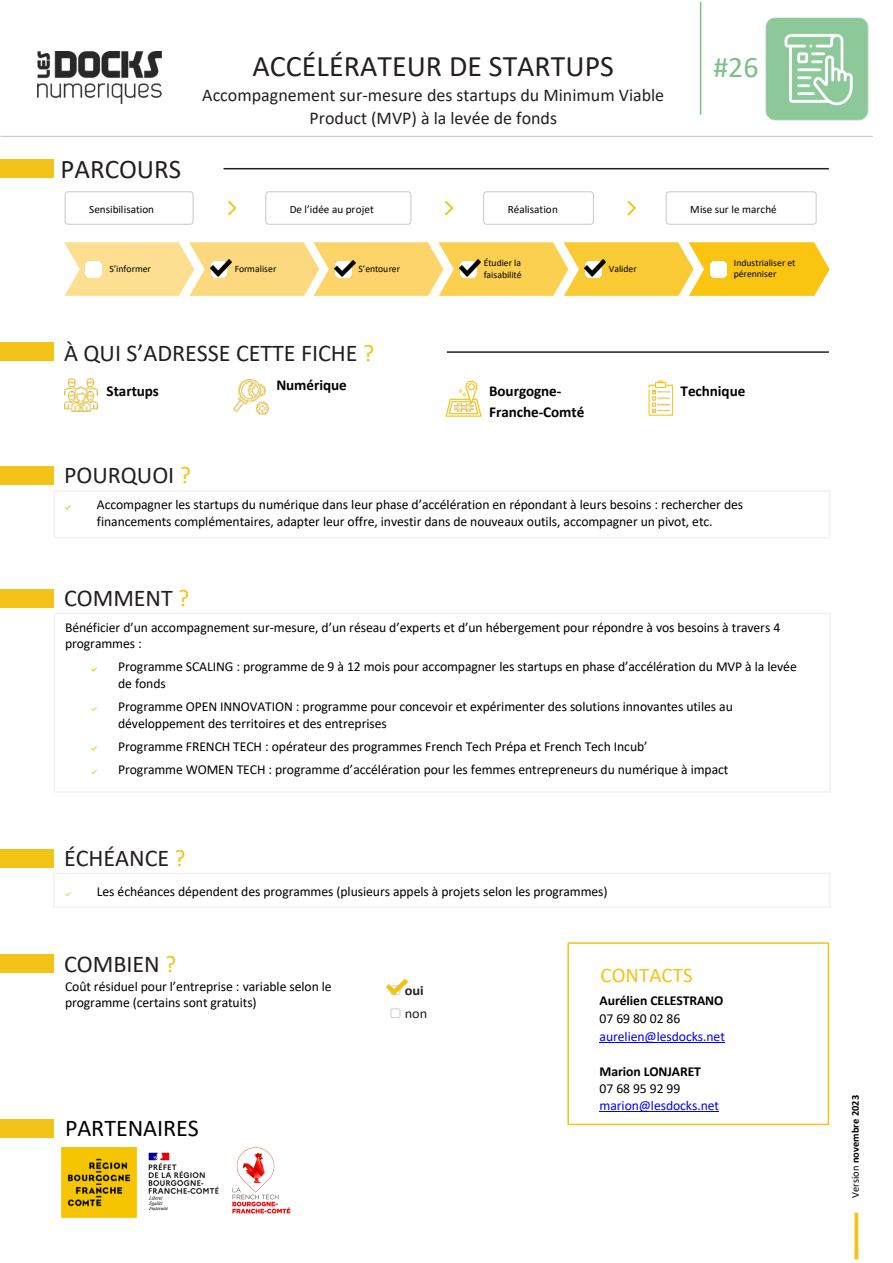
<style>
.page{position:relative;width:893px;height:1263px;background:#fff}
.page>*{position:absolute;margin:0;border:0;box-sizing:border-box;transform-origin:0 0}
.t1{font:29.85px "Calibri";color:#231f20}
.t2{font:29.85px "Calibri";color:#7dbe89}
.t3{font:27px "Calibri";color:#231f20}
.t4{font:24.15px "Calibri";color:#231f20}
.t5{font:24.15px "Calibri";letter-spacing:-.005em;color:#000}
.t6{font:20.85px "Calibri";letter-spacing:.005em;color:#f3c317}
.t7{font:18px/22.4px "Calibri";color:#231f20;text-align:center}
.t8{font:700 15.15px/20.5px "Calibri";letter-spacing:-.005em;color:#000}
.t9{font:13.65px/16.5px "Calibri";letter-spacing:-.005em;color:#000}
.t10{font:13.65px/17.7px "Calibri";letter-spacing:-.005em;color:#00f}
.t11{font:700 13.65px/23.4px "Calibri";color:#231f20;scale:1.05 1}
.t12{font:11.1px "Calibri";letter-spacing:-.005em;color:#000}
.t13{font:700 10.5px "Calibri";letter-spacing:.005em;color:#000}
.t14{font:9.75px/11.6px "Calibri";letter-spacing:-.005em;color:#000}
.s1{color:#f3c317}
.s2{color:#c7c8ca}
.s3{font-weight:400}
.s4{font-weight:700;color:#000}
.s5{color:#000}
</style>
<div class="page">
<div style="left:53px;top:872px;width:777px;height:36px;border:1px solid #f2f2f2"></div>
<div style="left:54px;top:613px;width:777px;height:180px;border:1px solid #f2f2f2"></div>
<div style="left:54px;top:490px;width:776px;height:48px;border:1px solid #f2f2f2"></div>
<div style="left:567px;top:942px;width:262px;height:183px;border:1px solid #f3c317"></div>
<hr style="left:0;top:136px;width:873px;height:1px;background:#c7c8ca">
<hr style="left:600px;top:1042px;width:125px;height:1px;background:#00f">
<hr style="left:600px;top:1111px;width:119px;height:1px;background:#00f">
<img style="left:37px;top:52px;width:125px;height:51px">
<svg style="left:64px;top:191px;width:130px;height:34px"></svg>
<img style="left:97px;top:196px;width:95px;height:1px">
<svg style="left:228px;top:200px;width:9px;height:16px"></svg>
<svg style="left:265px;top:191px;width:147px;height:34px"></svg>
<img style="left:291px;top:196px;width:97px;height:1px">
<svg style="left:445px;top:200px;width:8px;height:16px"></svg>
<svg style="left:483px;top:191px;width:111px;height:34px"></svg>
<img style="left:485px;top:196px;width:97px;height:1px">
<svg style="left:627px;top:200px;width:9px;height:16px"></svg>
<svg style="left:665px;top:191px;width:152px;height:34px"></svg>
<img style="left:679px;top:196px;width:97px;height:1px">
<svg style="left:64px;top:242px;width:765px;height:54px"></svg>
<img style="left:710px;top:261px;width:16px;height:16px">
<hr style="left:700px;top:2px;width:1px;height:113px;background:#7dbe89">
<hr style="left:447px;top:351px;width:382px;height:2px;background:#231f20">
<div style="left:0;top:343px;width:54px;height:18px;background:#f3c317"></div>
<hr style="left:224px;top:168px;width:605px;height:1px;background:#231f20">
<div style="left:0;top:159px;width:54px;height:19px;background:#f3c317"></div>
<div style="left:0;top:589px;width:54px;height:18px;background:#f3c317"></div>
<div style="left:0;top:466px;width:54px;height:18px;background:#f3c317"></div>
<div style="left:0;top:954px;width:54px;height:19px;background:#f3c317"></div>
<div style="left:0;top:850px;width:54px;height:18px;background:#f3c317"></div>
<div style="left:0;top:1119px;width:54px;height:18px;background:#f3c317"></div>
<img style="left:64px;top:378px;width:34px;height:34px">
<svg style="left:446px;top:381px;width:36px;height:36px"></svg>
<svg style="left:649px;top:381px;width:24px;height:35px"></svg>
<img style="left:652px;top:391px;width:18px;height:21px">
<img style="left:233px;top:380px;width:35px;height:35px">
<img style="left:387px;top:979px;width:20px;height:16px">
<img style="left:460px;top:260px;width:21px;height:16px">
<img style="left:334px;top:260px;width:22px;height:17px">
<img style="left:584px;top:260px;width:22px;height:16px">
<img style="left:210px;top:260px;width:22px;height:16px">
<img style="left:765px;top:17px;width:104px;height:104px">
<svg style="left:854px;top:1213px;width:4px;height:46px"></svg>
<img style="left:232px;top:1147px;width:59px;height:67px">
<img style="left:148px;top:1152px;width:71px;height:59px">
<img style="left:62px;top:1148px;width:75px;height:70px">
<p class="t3" style="left:60px;top:150px;width:122px">PARCOURS</p>
<p class="t1" style="left:253px;top:45px;width:363px">ACCÉLÉRATEUR DE STARTUPS</p>
<p class="t7" style="left:202px;top:84px;width:463px">Accompagnement sur-mesure des startups du Minimum Viable<br>Product (MVP) à la levée de fonds</p>
<p class="t2" style="left:713px;top:46px;width:47px">#26</p>
<p class="t12" style="left:89px;top:201px;width:66px">Sensibilisation</p>
<p class="t12" style="left:290px;top:201px;width:85px">De l’idée au projet</p>
<p class="t12" style="left:508px;top:201px;width:52px">Réalisation</p>
<p class="t12" style="left:690px;top:201px;width:88px">Mise sur le marché</p>
<p class="t14" style="left:109px;top:263px;width:43px">S’informer</p>
<p class="t14" style="left:235px;top:263px;width:43px">Formaliser</p>
<p class="t14" style="left:358px;top:263px;width:43px">S’entourer</p>
<p class="t14" style="left:484px;top:257px;width:39px">Étudier la faisabilité</p>
<p class="t14" style="left:609px;top:263px;width:29px">Valider</p>
<p class="t14" style="left:734px;top:257px;width:63px">Industrialiser et pérenniser</p>
<p class="t4" style="left:64px;top:336px;width:312px">À QUI S’ADRESSE CETTE FICHE <span class="s1">?</span></p>
<p class="t8" style="left:107px;top:381px;width:54px">Startups</p>
<p class="t8" style="left:276px;top:374px;width:72px">Numérique</p>
<p class="t4" style="left:64px;top:458px;width:128px">POURQUOI <span class="s1">?</span></p>
<p class="t8" style="left:489px;top:381px;width:97px">Bourgogne-<br>Franche-Comté</p>
<p class="t8" style="left:681px;top:381px;width:66px">Technique</p>
<p class="t9" style="left:97px;top:496px;width:648px">Accompagner les startups du numérique dans leur phase d’accélération en répondant à leurs besoins : rechercher des financements complémentaires, adapter leur offre, investir dans de nouveaux outils, accompagner un pivot, etc.</p>
<p class="t4" style="left:64px;top:581px;width:127px">COMMENT <span class="s1">?</span></p>
<p class="t9" style="left:65px;top:619px;width:717px">Bénéficier d’un accompagnement sur-mesure, d’un réseau d’experts et d’un hébergement pour répondre à vos besoins à travers 4 programmes :</p>
<p class="t9" style="left:118px;top:658px;width:680px">Programme SCALING : programme de 9 à 12 mois pour accompagner les startups en phase d’accélération du MVP à la levée de fonds</p>
<p class="t9" style="left:118px;top:698px;width:616px">Programme OPEN INNOVATION : programme pour concevoir et expérimenter des solutions innovantes utiles au développement des territoires et des entreprises</p>
<p class="t9" style="left:118px;top:734px;width:612px;line-height:23.1px">Programme FRENCH TECH : opérateur des programmes French Tech Prépa et French Tech Incub’<br>Programme WOMEN TECH : programme d’accélération pour les femmes entrepreneurs du numérique à impact</p>
<p class="t4" style="left:64px;top:841px;width:123px">ÉCHÉANCE <span class="s1">?</span></p>
<p class="t9" style="left:97px;top:883px;width:512px">Les échéances dépendent des programmes (plusieurs appels à projets selon les programmes)</p>
<p class="t4" style="left:64px;top:947px;width:114px">COMBIEN <span class="s1">?</span></p>
<p class="t9" style="left:65px;top:978px;width:268px">Coût résiduel pour l’entreprise : variable selon le programme (certains sont gratuits)</p>
<p class="t11" style="left:389px;top:978px;width:38px"><span class="s2">▢</span> oui <span class="s2">▢</span> <span class="s3">non</span></p>
<p class="t5" style="left:65px;top:1111px;width:135px">PARTENAIRES</p>
<p class="t6" style="left:600px;top:960px;width:94px">CONTACTS</p>
<p class="t10" style="left:600px;top:992px;width:127px"><span class="s4">Aurélien CELESTRANO<br></span><span class="s5">07 69 80 02 86 </span>aurelien@lesdocks.net</p>
<p class="t10" style="left:600px;top:1062px;width:121px;line-height:17.2px"><span class="s4">Marion LONJARET<br></span><span class="s5">07 68 95 92 99 </span>marion@lesdocks.net</p>
<p class="t13" style="left:848px;top:1198px;width:105px;rotate:-90deg"><span class="s3">Version</span> novembre 2023</p>
</div>
